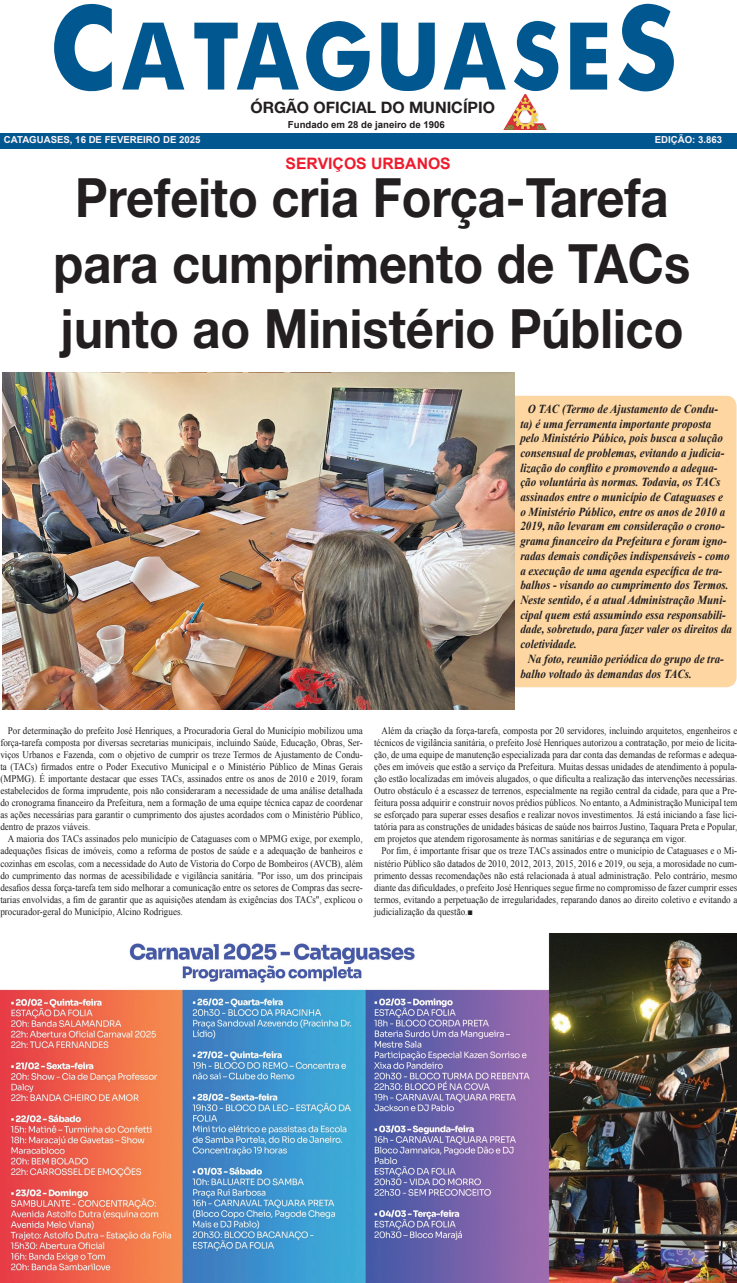
<style>
.page{position:relative;width:737px;height:1283px;background:#fff}
.page>*{position:absolute;margin:0;border:0;box-sizing:border-box;transform-origin:0 0}
.No_Spacing{font:700 105px "Futura";color:#015890;scale:.9 1}
.No_Spacing-2{font:700 54.25px "Helvetica Neue LT Std";color:#231f20;scale:.9 1}
.No_Spacing-3{font:700 15.75px "Helvetica Neue LT Std";color:#231f20}
.No_Spacing-4{font:700 15.75px "Arial";color:#ee1b2d}
.No_Spacing-5{font:italic 700 12.25px/14.7px "Times New Roman";color:#231f20;scale:.9 1}
.No_Spacing-6{font:10.06px/12.1px "Times New Roman";color:#231f20;text-align:justify;scale:.9 1}
.No_Spacing-7{font:700 9.62px "Arial";color:#fdf4f8}
.No_Spacing-8{font:700 9.62px "Arial";color:#231f20}
.s1{font-size:131.25px}
</style>
<div class="page">
<div style="left:0;top:133px;width:737px;height:16px;background:#015890"></div>
<img style="left:504px;top:94px;width:42px;height:35px">
<div style="left:441px;top:396px;width:295px;height:291px;background:#fdd6a2;border-radius:10px"></div>
<img style="left:0;top:933px;width:737px;height:349px">
<img style="left:2px;top:372px;width:512px;height:338px">
<p class="No_Spacing" style="left:48px;top:4px;width:702px"><span class="s1">C</span>ATAGUASE<span class="s1">S</span></p>
<p class="No_Spacing-8" style="left:288px;top:118px;width:158px">Fundado em 28 de janeiro de 1906</p>
<p class="No_Spacing-3" style="left:250px;top:98px;width:246px">ÓRGÃO OFICIAL DO MUNICÍPIO</p>
<p class="No_Spacing-7" style="left:4px;top:133px;width:198px">CATAGUASES, 16 DE FEVEREIRO DE 2025</p>
<p class="No_Spacing-7" style="left:655px;top:133px;width:69px">EDIÇÃO: 3.863</p>
<p class="No_Spacing-4" style="left:286px;top:153px;width:167px">SERVIÇOS URBANOS</p>
<p class="No_Spacing-2" style="left:75px;top:164px;width:660px">Prefeito cria Força-Tarefa</p>
<p class="No_Spacing-2" style="left:54px;top:229px;width:709px">para cumprimento de TACs</p>
<p class="No_Spacing-2" style="left:60px;top:295px;width:693px">junto ao Ministério Público</p>
<p class="No_Spacing-5" style="left:520px;top:401px;width:237px;text-indent:7px">O TAC (Termo de Ajustamento de Condu&shy;ta) é uma ferramenta importante proposta pelo Ministério Púbico, pois busca a solução consensual de problemas, evitando a judicia&shy;lização do conflito e promovendo a adequa&shy;ção voluntária às normas. Todavia, os TACs assinados entre o município de Cataguases e<br>o Ministério Público, entre os anos de 2010 a 2019, não levaram em consideração o crono&shy;grama financeiro da Prefeitura e foram igno&shy;radas demais condições indispensáveis - como a execução de uma agenda específica de tra&shy;balhos - visando ao cumprimento dos Termos.<br>Neste sentido, é a atual Administração Muni&shy;cipal quem está assumindo essa responsabili&shy;dade, sobretudo, para fazer valer os direitos da coletividade.</p>
<p class="No_Spacing-5" style="left:520px;top:651px;width:228px;text-indent:7px">Na foto, reunião periódica do grupo de tra&shy;balho voltado às demandas dos TACs.</p>
<p class="No_Spacing-6" style="left:0;top:724px;width:404px;text-indent:7px">Por determinação do prefeito José Henriques, a Procuradoria Geral do Município mobilizou uma força-tarefa composta por diversas secretarias municipais, incluindo Saúde, Educação, Obras, Ser&shy;viços Urbanos e Fazenda, com o objetivo de cumprir os treze Termos de Ajustamento de Condu&shy;ta (TACs) firmados entre o Poder Executivo Municipal e o Ministério Público de Minas Gerais (MPMG). É importante destacar que esses TACs, assinados entre os anos de 2010 e 2019, foram estabelecidos de forma imprudente, pois não consideraram a necessidade de uma análise detalhada do cronograma financeiro da Prefeitura, nem a formação de uma equipe técnica capaz de coordenar as ações necessárias para garantir o cumprimento dos ajustes acordados com o Ministério Público, dentro de prazos viáveis.</p>
<p class="No_Spacing-6" style="left:0;top:832px;width:404px;text-indent:7px">A maioria dos TACs assinados pelo município de Cataguases com o MPMG exige, por exemplo, adequações físicas de imóveis, como a reforma de postos de saúde e a adequação de banheiros e cozinhas em escolas, com a necessidade do Auto de Vistoria do Corpo de Bombeiros (AVCB), além do cumprimento das normas de acessibilidade e vigilância sanitária. "Por isso, um dos principais desafios dessa força-tarefa tem sido melhorar a comunicação entre os setores de Compras das secre&shy;tarias envolvidas, a fim de garantir que as aquisições atendam às exigências dos TACs", explicou o procurador-geral do Município, Alcino Rodrigues.</p>
<p class="No_Spacing-6" style="left:374px;top:724px;width:405px;text-indent:7px">Além da criação da força-tarefa, composta por 20 servidores, incluindo arquitetos, engenheiros e técnicos de vigilância sanitária, o prefeito José Henriques autorizou a contratação, por meio de licita&shy;ção, de uma equipe de manutenção especializada para dar conta das demandas de reformas e adequa&shy;ções em imóveis que estão a serviço da Prefeitura. Muitas dessas unidades de atendimento à popula&shy;ção estão localizadas em imóveis alugados, o que dificulta a realização das intervenções necessárias.<br>Outro obstáculo é a escassez de terrenos, especialmente na região central da cidade, para que a Pre&shy;feitura possa adquirir e construir novos prédios públicos. No entanto, a Administração Municipal tem se esforçado para superar esses desafios e realizar novos investimentos. Já está iniciando a fase lici&shy;tatória para as construções de unidades básicas de saúde nos bairros Justino, Taquara Preta e Popular, em projetos que atendem rigorosamente às normas sanitárias e de segurança em vigor.</p>
<p class="No_Spacing-6" style="left:374px;top:844px;width:405px;text-indent:7px">Por fim, é importante frisar que os treze TACs assinados entre o município de Cataguases e o Mi&shy;nistério Público são datados de 2010, 2012, 2013, 2015, 2016 e 2019, ou seja, a morosidade no cum&shy;primento dessas recomendações não está relacionada à atual administração. Pelo contrário, mesmo diante das dificuldades, o prefeito José Henriques segue firme no compromisso de fazer cumprir esses termos, evitando a perpetuação de irregularidades, reparando danos ao direito coletivo e evitando a judicialização da questão.■</p>
</div>
